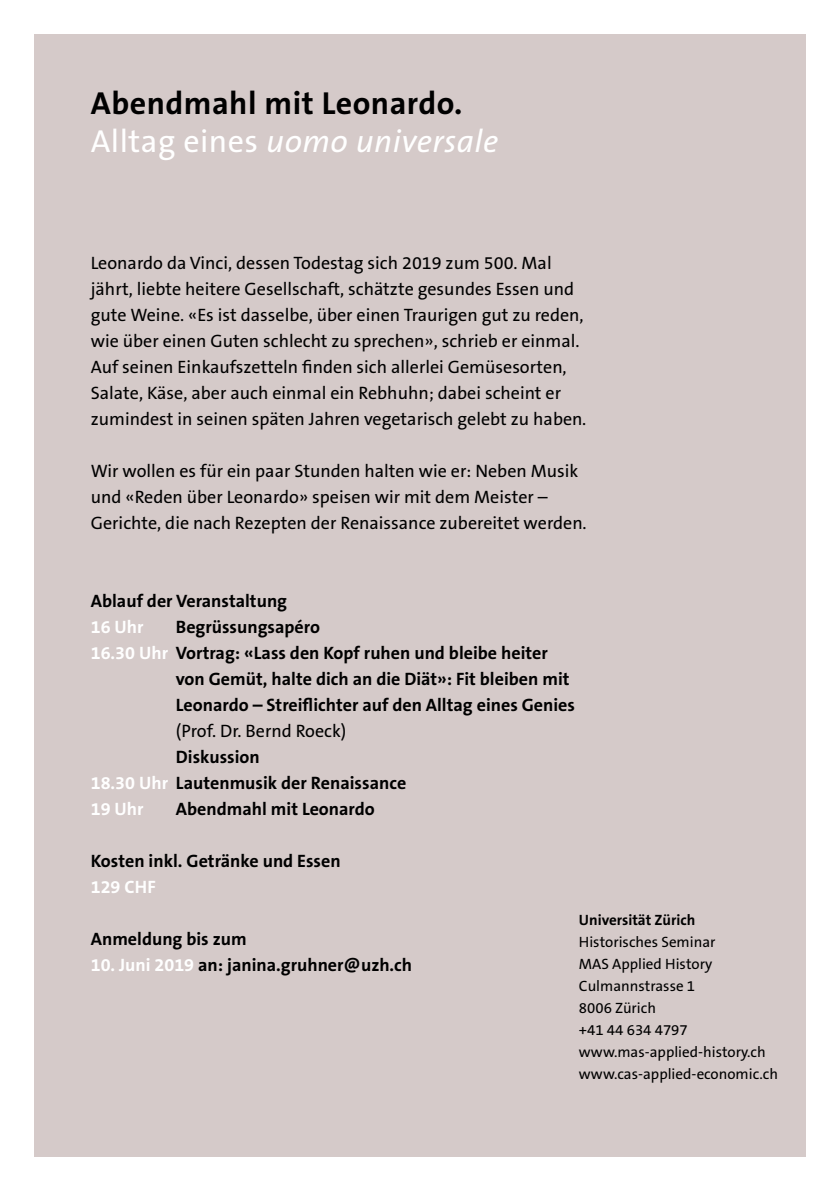
<style>
.page{position:relative;width:840px;height:1191px;background:#fff}
.page>*{position:absolute;margin:0;border:0;box-sizing:border-box;transform-origin:0 0}
.Titel_Linie{font:700 32px/38px "The Sans B W7";letter-spacing:.015em;color:#000}
.dozent{font:18px/26px "The Sans B W5 Plain";color:#000}
.Lauftext{font:700 18px/26px "The Sans B W7";color:#000}
.Lauftext-2{font:700 18px "The Sans B W7";color:#fff}
.dozent-2{font:15px "The Sans B W5 Plain";color:#000}
.dozent-3{font:700 15px "The Sans B W7";color:#000}
.s1{font-family:"The Sans B W5 Plain";font-weight:400;color:#fff}
.s2{font-family:"The Sans B W5 Plain";font-weight:400;font-style:italic;color:#fff}
.s3{color:#fff}
.s4{font-family:"The Sans B W5 Plain";font-weight:400}
</style>
<div class="page">
<div style="left:34px;top:34px;width:771px;height:1123px;background:#d5cac9"></div>
<p class="Titel_Linie" style="left:91px;top:85px;width:409px">Abendmahl mit Leonardo.<br><span class="s1">Alltag eines</span> <span class="s2">uomo universale</span></p>
<p class="dozent" style="left:91px;top:249px;width:497px">Leonardo da Vinci, dessen Todestag sich 2019 zum 500. Mal jährt, liebte heitere Gesellschaft, schätzte gesundes Essen und gute Weine. «Es ist dasselbe, über einen Traurigen gut zu reden, wie über einen Guten schlecht zu sprechen», schrieb er einmal.<br>Auf seinen Einkaufszetteln finden sich allerlei Gemüsesorten, Salate, Käse, aber auch einmal ein Rebhuhn; dabei scheint er zumindest in seinen späten Jahren vegetarisch gelebt zu haben.</p>
<p class="dozent" style="left:91px;top:457px;width:497px">Wir wollen es für ein paar Stunden halten wie er: Neben Musik und «Reden über Leonardo» speisen wir mit dem Meister –<br>Gerichte, die nach Rezepten der Renaissance zubereitet werden.</p>
<p class="Lauftext" style="left:91px;top:587px;width:198px">Ablauf der Veranstaltung</p>
<p class="Lauftext-2" style="left:91px;top:615px;width:54px">16 Uhr</p>
<p class="Lauftext" style="left:176px;top:613px;width:145px">Begrüssungsapéro</p>
<p class="Lauftext" style="left:176px;top:639px;width:400px;text-indent:-85px"><span class="s3">16.30 Uhr</span> Vortrag: «Lass den Kopf ruhen und bleibe heiter von Gemüt, halte dich an die Diät»: Fit bleiben mit Leonardo – Streiflichter auf den Alltag eines Genies <span class="s4">(Prof. Dr. Bernd Roeck)</span></p>
<p class="Lauftext" style="left:176px;top:743px;width:85px">Diskussion</p>
<p class="Lauftext" style="left:91px;top:769px;width:317px"><span class="s3">18.30 Uhr</span> Lautenmusik der Renaissance</p>
<p class="Lauftext-2" style="left:91px;top:797px;width:54px">19 Uhr</p>
<p class="Lauftext" style="left:176px;top:795px;width:200px">Abendmahl mit Leonardo</p>
<p class="Lauftext" style="left:91px;top:847px;width:251px">Kosten inkl. Getränke und Essen</p>
<p class="Lauftext-2" style="left:91px;top:875px;width:66px">129 CHF</p>
<p class="Lauftext" style="left:91px;top:925px;width:157px">Anmeldung bis zum</p>
<p class="Lauftext" style="left:91px;top:951px;width:323px"><span class="s3">10. Juni 2019</span> an: janina.gruhner@uzh.ch</p>
<p class="dozent-3" style="left:578px;top:910px;width:118px">Universität Zürich</p>
<p class="dozent-2" style="left:578px;top:932px;width:138px">Historisches Seminar</p>
<p class="dozent-2" style="left:578px;top:954px;width:135px">MAS Applied History</p>
<p class="dozent-2" style="left:578px;top:976px;width:118px">Culmannstrasse 1</p>
<p class="dozent-2" style="left:578px;top:998px;width:79px">8006 Zürich</p>
<p class="dozent-2" style="left:578px;top:1020px;width:110px">+41 44 634 4797</p>
<p class="dozent-2" style="left:578px;top:1042px;width:188px">www.mas-applied-history.ch</p>
<p class="dozent-2" style="left:578px;top:1064px;width:200px">www.cas-applied-economic.ch</p>
</div>
